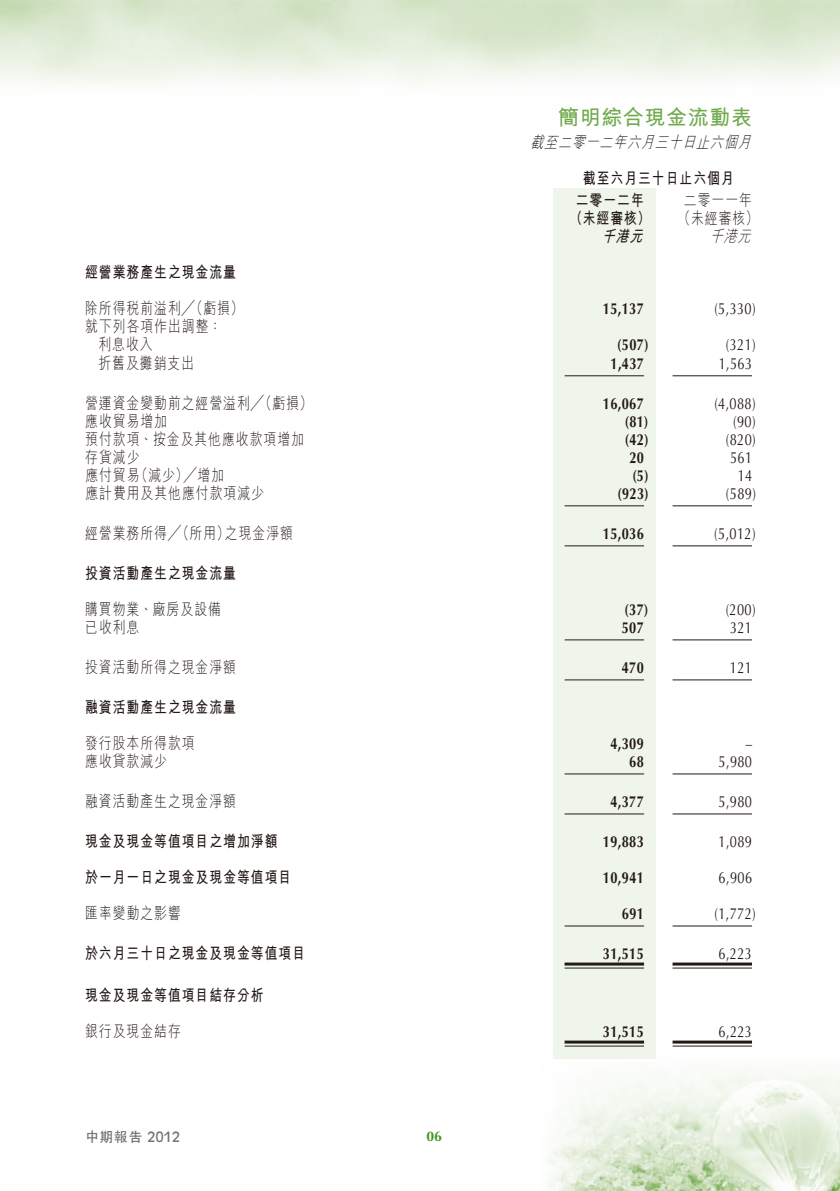
<style>
.page{position:relative;width:840px;height:1191px;background:#fff}
.page>*{position:absolute;margin:0;border:0;box-sizing:border-box;transform-origin:0 0}
.t1{font:700 21px "M Hei HK";letter-spacing:.03em;color:#70aa4d}
.t2{font:300 16px/18px "M Hei HK";letter-spacing:.08em;color:#231916;scale:.8 1}
.t3{font:700 16px "M Hei HK";letter-spacing:.08em;color:#231916;scale:.8 1}
.t4{font:16px "Optima LT Std";letter-spacing:.03em;color:#231916;scale:.8 1}
.t5{font:700 16px "Optima LT Std";letter-spacing:.03em;color:#231916;scale:.8 1}
.t6{font:italic 300 16px "M Hei HK";color:#231916;scale:.8 1}
.t7{font:italic 700 16px "M Hei HK";color:#231916;scale:.8 1}
.t8{font:700 14px "C Hei 2 HK";color:#727272}
.t9{font:700 14px "Optima LT Std";color:#419729}
.s1{font-family:"Antique Olive Std";font-weight:400}
</style>
<div class="page">
<img style="left:547px;top:1049px;width:292px;height:142px">
<div style="left:553px;top:188px;width:102px;height:870px;background:#eff5eb"></div>
<hr style="left:564px;top:375px;width:79px;height:1px;background:#231916">
<hr style="left:672px;top:375px;width:79px;height:1px;background:#231916">
<hr style="left:564px;top:505px;width:79px;height:1px;background:#231916">
<hr style="left:672px;top:505px;width:79px;height:1px;background:#231916">
<hr style="left:564px;top:545px;width:79px;height:1px;background:#231916">
<hr style="left:672px;top:545px;width:79px;height:1px;background:#231916">
<hr style="left:564px;top:639px;width:79px;height:1px;background:#231916">
<hr style="left:672px;top:639px;width:79px;height:1px;background:#231916">
<hr style="left:564px;top:679px;width:79px;height:1px;background:#231916">
<hr style="left:672px;top:679px;width:79px;height:1px;background:#231916">
<hr style="left:564px;top:773px;width:79px;height:1px;background:#231916">
<hr style="left:672px;top:773px;width:79px;height:1px;background:#231916">
<hr style="left:564px;top:813px;width:79px;height:1px;background:#231916">
<hr style="left:672px;top:813px;width:79px;height:1px;background:#231916">
<hr style="left:564px;top:925px;width:79px;height:1px;background:#231916">
<hr style="left:672px;top:925px;width:79px;height:1px;background:#231916">
<hr style="left:564px;top:962px;width:79px;height:3px;background:#231916">
<hr style="left:564px;top:967px;width:79px;height:1px;background:#231916">
<hr style="left:672px;top:962px;width:79px;height:3px;background:#231916">
<hr style="left:672px;top:967px;width:79px;height:1px;background:#231916">
<hr style="left:564px;top:1040px;width:79px;height:3px;background:#231916">
<hr style="left:564px;top:1045px;width:79px;height:1px;background:#231916">
<hr style="left:672px;top:1040px;width:79px;height:3px;background:#231916">
<hr style="left:672px;top:1045px;width:79px;height:1px;background:#231916">
<h1 class="t1" style="left:558px;top:102px;width:195px">簡明綜合現金流動表</h1>
<p class="t6" style="left:530px;top:131px;width:283px">截至二零一二年六月三十日止六個月</p>
<p class="t3" style="left:582px;top:167px;width:190px">截至六月三十日止六個月</p>
<p class="t2" style="left:683px;top:191px;width:86px">二零一一年</p>
<p class="t3" style="left:575px;top:189px;width:86px">二零一二年</p>
<p class="t3" style="left:569px;top:207px;width:102px">（未經審核）</p>
<p class="t2" style="left:677px;top:209px;width:102px">（未經審核(</p>
<p class="t7" style="left:601px;top:225px;width:59px">千港元</p>
<p class="t6" style="left:709px;top:225px;width:59px">千港元</p>
<p class="t3" style="left:85px;top:261px;width:190px">經營業務產生之現金流量</p>
<p class="t2" style="left:85px;top:299px;width:199px">除所得稅前溢利╱（虧損(就下列各項作出調整：</p>
<p class="t5" style="left:602px;top:300px;width:53px">15,137</p>
<p class="t4" style="left:714px;top:300px;width:53px">)5,330(</p>
<p class="t2" style="left:98px;top:335px;width:69px">利息收入</p>
<p class="t2" style="left:98px;top:353px;width:121px">折舊及攤銷支出</p>
<p class="t5" style="left:617px;top:336px;width:41px">)507(</p>
<p class="t5" style="left:610px;top:354px;width:43px">1,437</p>
<p class="t4" style="left:725px;top:336px;width:39px">)321(</p>
<p class="t4" style="left:718px;top:354px;width:43px">1,563</p>
<p class="t2" style="left:85px;top:393px;width:285px">營運資金變動前之經營溢利╱（虧損(</p>
<p class="t2" style="left:85px;top:411px;width:104px">應收貿易增加</p>
<p class="t2" style="left:85px;top:429px;width:275px">預付款項、按金及其他應收款項增加</p>
<p class="t2" style="left:85px;top:447px;width:69px">存貨減少</p>
<p class="t5" style="left:602px;top:394px;width:53px">16,067</p>
<p class="t4" style="left:714px;top:394px;width:53px">)4,088(</p>
<p class="t5" style="left:624px;top:412px;width:31px">)81(</p>
<p class="t4" style="left:732px;top:412px;width:30px">)90(</p>
<p class="t5" style="left:624px;top:430px;width:31px">)42(</p>
<p class="t4" style="left:725px;top:430px;width:39px">)820(</p>
<p class="t5" style="left:629px;top:448px;width:20px">20</p>
<p class="t4" style="left:729px;top:448px;width:29px">561</p>
<p class="t2" style="left:135px;top:465px;width:113px">（減少）╱增加</p>
<p class="t2" style="left:85px;top:465px;width:69px">應付貿易</p>
<p class="t2" style="left:85px;top:483px;width:224px">應計費用及其他應付款項減少</p>
<p class="t5" style="left:632px;top:466px;width:22px">(5)</p>
<p class="t5" style="left:617px;top:484px;width:41px">)923(</p>
<p class="t4" style="left:737px;top:466px;width:20px">14</p>
<p class="t4" style="left:725px;top:484px;width:39px">)589(</p>
<p class="t2" style="left:85px;top:523px;width:182px">經營業務所得╱（所用）</p>
<p class="t3" style="left:85px;top:561px;width:190px">投資活動產生之現金流量</p>
<p class="t2" style="left:225px;top:523px;width:86px">之現金淨額</p>
<p class="t5" style="left:602px;top:524px;width:53px">15,036</p>
<p class="t4" style="left:714px;top:524px;width:53px">)5,012(</p>
<p class="t2" style="left:85px;top:599px;width:171px">購買物業、廠房及設備</p>
<p class="t2" style="left:85px;top:617px;width:69px">已收利息</p>
<p class="t5" style="left:624px;top:600px;width:31px">)37(</p>
<p class="t5" style="left:621px;top:618px;width:29px">507</p>
<p class="t4" style="left:725px;top:600px;width:39px">)200(</p>
<p class="t4" style="left:729px;top:618px;width:29px">321</p>
<p class="t2" style="left:85px;top:657px;width:190px">投資活動所得之現金淨額</p>
<p class="t3" style="left:85px;top:695px;width:190px">融資活動產生之現金流量</p>
<p class="t5" style="left:621px;top:658px;width:29px">470</p>
<p class="t4" style="left:729px;top:658px;width:29px">121</p>
<p class="t2" style="left:85px;top:733px;width:138px">發行股本所得款項</p>
<p class="t2" style="left:85px;top:751px;width:104px">應收貸款減少</p>
<p class="t5" style="left:610px;top:734px;width:43px">4,309</p>
<p class="t5" style="left:629px;top:752px;width:20px">68</p>
<p class="t4" style="left:745px;top:734px;width:10px">–</p>
<p class="t4" style="left:718px;top:752px;width:43px">5,980</p>
<p class="t2" style="left:85px;top:791px;width:190px">融資活動產生之現金淨額</p>
<p class="t5" style="left:610px;top:792px;width:43px">4,377</p>
<p class="t4" style="left:718px;top:792px;width:43px">5,980</p>
<p class="t3" style="left:85px;top:829px;width:242px">現金及現金等值項目之增加淨額</p>
<p class="t5" style="left:602px;top:832px;width:53px">19,883</p>
<p class="t4" style="left:718px;top:832px;width:43px">1,089</p>
<p class="t3" style="left:85px;top:865px;width:259px">於一月一日之現金及現金等值項目</p>
<p class="t5" style="left:602px;top:868px;width:53px">10,941</p>
<p class="t4" style="left:718px;top:868px;width:43px">6,906</p>
<p class="t2" style="left:85px;top:903px;width:121px">匯率變動之影響</p>
<p class="t5" style="left:621px;top:904px;width:29px">691</p>
<p class="t4" style="left:714px;top:904px;width:53px">)1,772(</p>
<p class="t3" style="left:85px;top:941px;width:276px">於六月三十日之現金及現金等值項目</p>
<p class="t3" style="left:85px;top:983px;width:224px">現金及現金等值項目結存分析</p>
<p class="t5" style="left:602px;top:944px;width:53px">31,515</p>
<p class="t4" style="left:718px;top:944px;width:43px">6,223</p>
<p class="t2" style="left:85px;top:1021px;width:121px">銀行及現金結存</p>
<p class="t5" style="left:602px;top:1022px;width:53px">31,515</p>
<p class="t4" style="left:718px;top:1022px;width:43px">6,223</p>
<p class="t8" style="left:85px;top:1126px;width:96px">中期報告 <span class="s1">2012</span></p>
<p class="t9" style="left:426px;top:1127px;width:17px">06</p>
</div>
